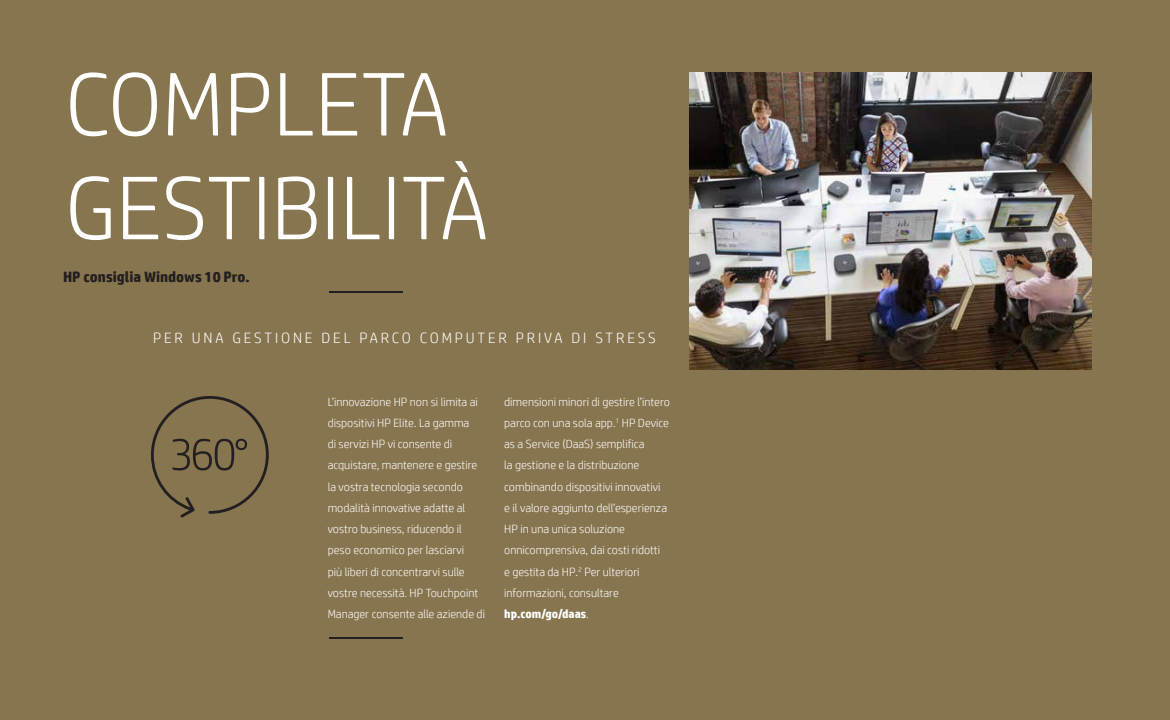
<style>
.page{position:relative;width:1170px;height:720px;background:#87754f}
.page>*{position:absolute;margin:0;border:0;box-sizing:border-box;transform-origin:0 0}
.t1{font:300 90px/103.8px "HP Simplified";color:#fff}
.t2{font:300 15px "HP Simplified";letter-spacing:.19em;color:#fff}
.t3{font:700 15px "HP Simplified";color:#231f20}
.t4{font:300 11.88px/21.2px "HP Simplified";color:#fff}
.s1{font-weight:700}
</style>
<div class="page">
<hr style="left:330px;top:637px;width:73px;height:2px;background:#231f20">
<hr style="left:330px;top:292px;width:73px;height:1px;background:#231f20">
<svg style="left:151px;top:396px;width:118px;height:121px"></svg>
<img style="left:689px;top:72px;width:402px;height:297px">
<p class="t1" style="left:65px;top:50px;width:425px">COMPLETA<br>GESTIBILITÀ</p>
<p class="t3" style="left:63px;top:267px;width:188px">HP consiglia Windows 10 Pro.</p>
<p class="t2" style="left:153px;top:328px;width:504px">PER UNA GESTIONE DEL PARCO COMPUTER PRIVA DI STRESS</p>
<p class="t4" style="left:328px;top:391px;width:159px">L’innovazione HP non si limita ai dispositivi HP Elite. La gamma<br>di servizi HP vi consente di acquistare, mantenere e gestire la vostra tecnologia secondo modalità innovative adatte al vostro business, riducendo il peso economico per lasciarvi<br>più liberi di concentrarvi sulle vostre necessità. HP Touchpoint<br>Manager consente alle aziende di</p>
<p class="t4" style="left:504px;top:391px;width:167px">dimensioni minori di gestire l’intero parco con una sola app.<sup>1</sup> HP Device as a Service (DaaS) semplifica<br>la gestione e la distribuzione combinando dispositivi innovativi<br>e il valore aggiunto dell’esperienza<br>HP in una unica soluzione onnicomprensiva, dai costi ridotti<br>e gestita da HP.<sup>2</sup> Per ulteriori informazioni, consultare <span class="s1">hp.com/go/daas</span>.</p>
</div>
